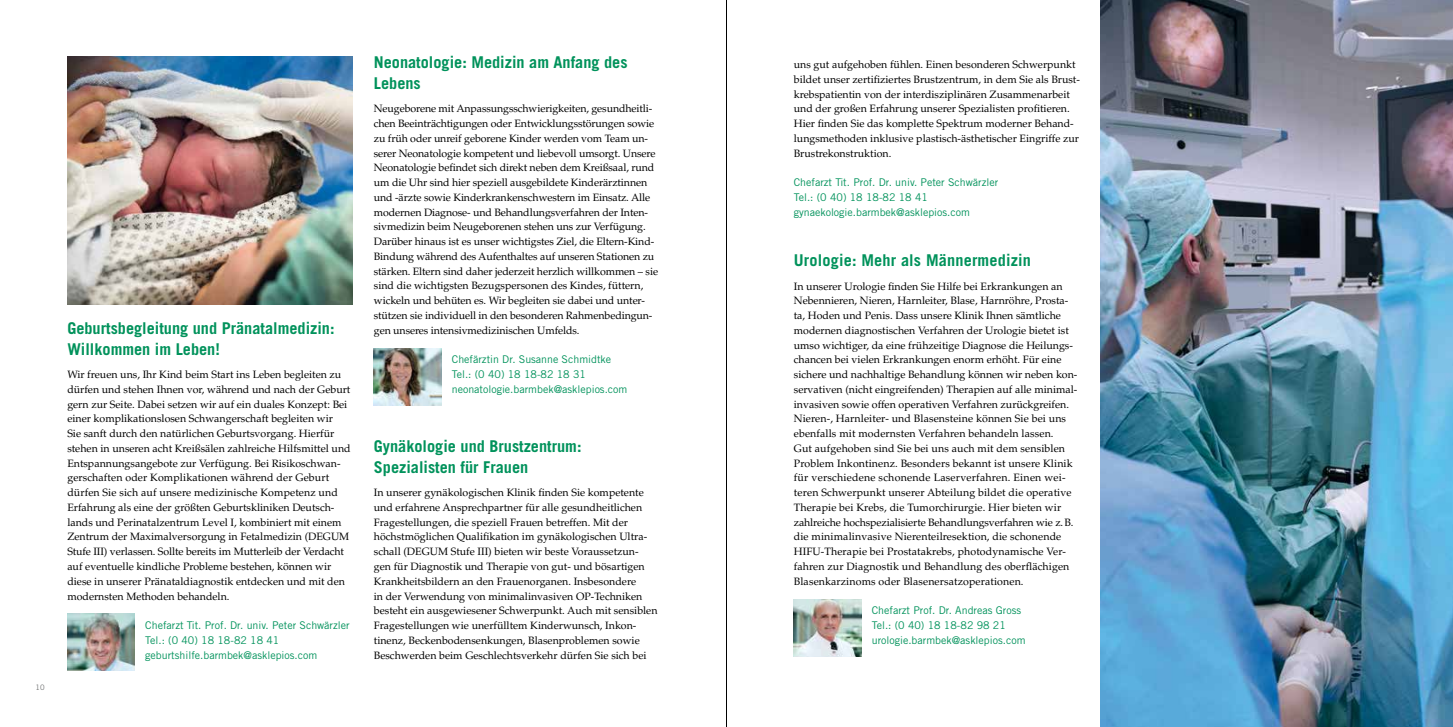
<style>
.page{position:relative;width:1453px;height:727px;background:#fff}
.page>*{position:absolute;margin:0;border:0;box-sizing:border-box;transform-origin:0 0}
.t1{font:700 16.25px/20.9px "Trade Gothic LT Std";color:#00925b}
.t2{font:10.62px/14.8px "Palatino LT Std";color:#000}
.t3{font:10.62px/14.8px "Trade Gothic LT Std";color:#00925b}
.t4{font:7.5px "Trade Gothic LT Std";color:#707172}
</style>
<div class="page">
<img style="left:67px;top:57px;width:286px;height:247px">
<img style="left:67px;top:613px;width:68px;height:57px">
<img style="left:374px;top:348px;width:67px;height:57px">
<img style="left:794px;top:599px;width:67px;height:57px">
<img style="left:1100px;top:0;width:353px;height:726px">
<hr style="left:726px;top:0;width:1px;height:726px;background:#000">
<p class="t4" style="left:35px;top:682px;width:11px">10</p>
<h1 class="t1" style="left:67px;top:317px;width:269px">Geburtsbegleitung und Pränatalmedizin:<br>Willkommen im Leben!</h1>
<p class="t2" style="left:67px;top:367px;width:285px">Wir freuen uns, Ihr Kind beim Start ins Leben begleiten zu dürfen und stehen Ihnen vor, während und nach der Geburt gern zur Seite. Dabei setzen wir auf ein duales Konzept: Bei einer komplikationslosen Schwangerschaft begleiten wir<br>Sie sanft durch den natürlichen Geburtsvorgang. Hierfür stehen in unseren acht Kreißsälen zahlreiche Hilfsmittel und Entspannungsangebote zur Verfügung. Bei Risikoschwan&shy;gerschaften oder Komplikationen während der Geburt dürfen Sie sich auf unsere medizinische Kompetenz und Erfahrung als eine der größten Geburtskliniken Deutsch&shy;lands und Perinatalzentrum Level I, kombiniert mit einem Zentrum der Maximalversorgung in Fetalmedizin (DEGUM Stufe III) verlassen. Sollte bereits im Mutterleib der Verdacht auf eventuelle kindliche Probleme bestehen, können wir diese in unserer Pränataldiagnostik entdecken und mit den modernsten Methoden behandeln.</p>
<p class="t3" style="left:145px;top:617px;width:206px">Chefarzt Tit. Prof. Dr. univ. Peter Schwärzler<br>Tel.: (0 40) 18 18-82 18 41 geburtshilfe.barmbek@asklepios.com</p>
<h1 class="t1" style="left:374px;top:52px;width:255px">Neonatologie: Medizin am Anfang des<br>Lebens</h1>
<p class="t2" style="left:374px;top:101px;width:286px">Neugeborene mit Anpassungsschwierigkeiten, gesundheitli&shy;chen Beeinträchtigungen oder Entwicklungsstörungen sowie zu früh oder unreif geborene Kinder werden vom Team un&shy;serer Neonatologie kompetent und liebevoll umsorgt. Unsere Neonatologie befindet sich direkt neben dem Kreißsaal, rund um die Uhr sind hier speziell ausgebildete Kinderärztinnen und -ärzte sowie Kinderkrankenschwestern im Einsatz. Alle modernen Diagnose- und Behandlungsverfahren der Inten&shy;sivmedizin beim Neugeborenen stehen uns zur Verfügung.<br>Darüber hinaus ist es unser wichtigstes Ziel, die Eltern-Kind-Bindung während des Aufenthaltes auf unseren Stationen zu stärken. Eltern sind daher jederzeit herzlich willkommen – sie sind die wichtigsten Bezugspersonen des Kindes, füttern, wickeln und behüten es. Wir begleiten sie dabei und unter&shy;stützen sie individuell in den besonderen Rahmenbedingun&shy;gen unseres intensivmedizinischen Umfelds.</p>
<p class="t3" style="left:452px;top:352px;width:177px">Chefärztin Dr. Susanne Schmidtke<br>Tel.: (0 40) 18 18-82 18 31 neonatologie.barmbek@asklepios.com</p>
<h1 class="t1" style="left:374px;top:435px;width:209px">Gynäkologie und Brustzentrum:<br>Spezialisten für Frauen</h1>
<p class="t2" style="left:374px;top:485px;width:285px">In unserer gynäkologischen Klinik finden Sie kompetente und erfahrene Ansprechpartner für alle gesundheitlichen Fragestellungen, die speziell Frauen betreffen. Mit der höchstmöglichen Qualifikation im gynäkologischen Ultra&shy;schall (DEGUM Stufe III) bieten wir beste Voraussetzun&shy;gen für Diagnostik und Therapie von gut- und bösartigen Krankheitsbildern an den Frauenorganen. Insbesondere<br>in der Verwendung von minimalinvasiven OP-Techniken besteht ein ausgewiesener Schwerpunkt. Auch mit sensiblen Fragestellungen wie unerfülltem Kinderwunsch, Inkon&shy;tinenz, Beckenbodensenkungen, Blasenproblemen sowie Beschwerden beim Geschlechtsverkehr dürfen Sie sich bei</p>
<p class="t2" style="left:794px;top:57px;width:288px">uns gut aufgehoben fühlen. Einen besonderen Schwerpunkt bildet unser zertifiziertes Brustzentrum, in dem Sie als Brust&shy;krebspatientin von der interdisziplinären Zusammenarbeit und der großen Erfahrung unserer Spezialisten profitieren.<br>Hier finden Sie das komplette Spektrum moderner Behand&shy;lungsmethoden inklusive plastisch-ästhetischer Eingriffe zur Brustrekonstruktion.</p>
<p class="t3" style="left:794px;top:175px;width:206px">Chefarzt Tit. Prof. Dr. univ. Peter Schwärzler<br>Tel.: (0 40) 18 18-82 18 41 gynaekologie.barmbek@asklepios.com</p>
<h1 class="t1" style="left:794px;top:249px;width:239px">Urologie: Mehr als Männermedizin</h1>
<p class="t2" style="left:794px;top:278px;width:285px">In unserer Urologie finden Sie Hilfe bei Erkrankungen an Nebennieren, Nieren, Harnleiter, Blase, Harnröhre, Prosta&shy;ta, Hoden und Penis. Dass unsere Klinik Ihnen sämtliche modernen diagnostischen Verfahren der Urologie bietet ist umso wichtiger, da eine frühzeitige Diagnose die Heilungs&shy;chancen bei vielen Erkrankungen enorm erhöht. Für eine sichere und nachhaltige Behandlung können wir neben kon&shy;servativen (nicht eingreifenden) Therapien auf alle minimal&shy;invasiven sowie offen operativen Verfahren zurückgreifen.<br>Nieren-, Harnleiter- und Blasensteine können Sie bei uns ebenfalls mit modernsten Verfahren behandeln lassen.<br>Gut aufgehoben sind Sie bei uns auch mit dem sensiblen Problem Inkontinenz. Besonders bekannt ist unsere Klinik für verschiedene schonende Laserverfahren. Einen wei&shy;teren Schwerpunkt unserer Abteilung bildet die operative Therapie bei Krebs, die Tumorchirurgie. Hier bieten wir zahlreiche hochspezialisierte Behandlungsverfahren wie z.B. die minimalinvasive Nierenteilresektion, die schonende HIFU-Therapie bei Prostatakrebs, photodynamische Ver&shy;fahren zur Diagnostik und Behandlung des oberflächigen Blasenkarzinoms oder Blasenersatzoperationen.</p>
<p class="t3" style="left:872px;top:602px;width:155px">Chefarzt Prof. Dr. Andreas Gross<br>Tel.: (0 40) 18 18-82 98 21 urologie.barmbek@asklepios.com</p>
</div>
